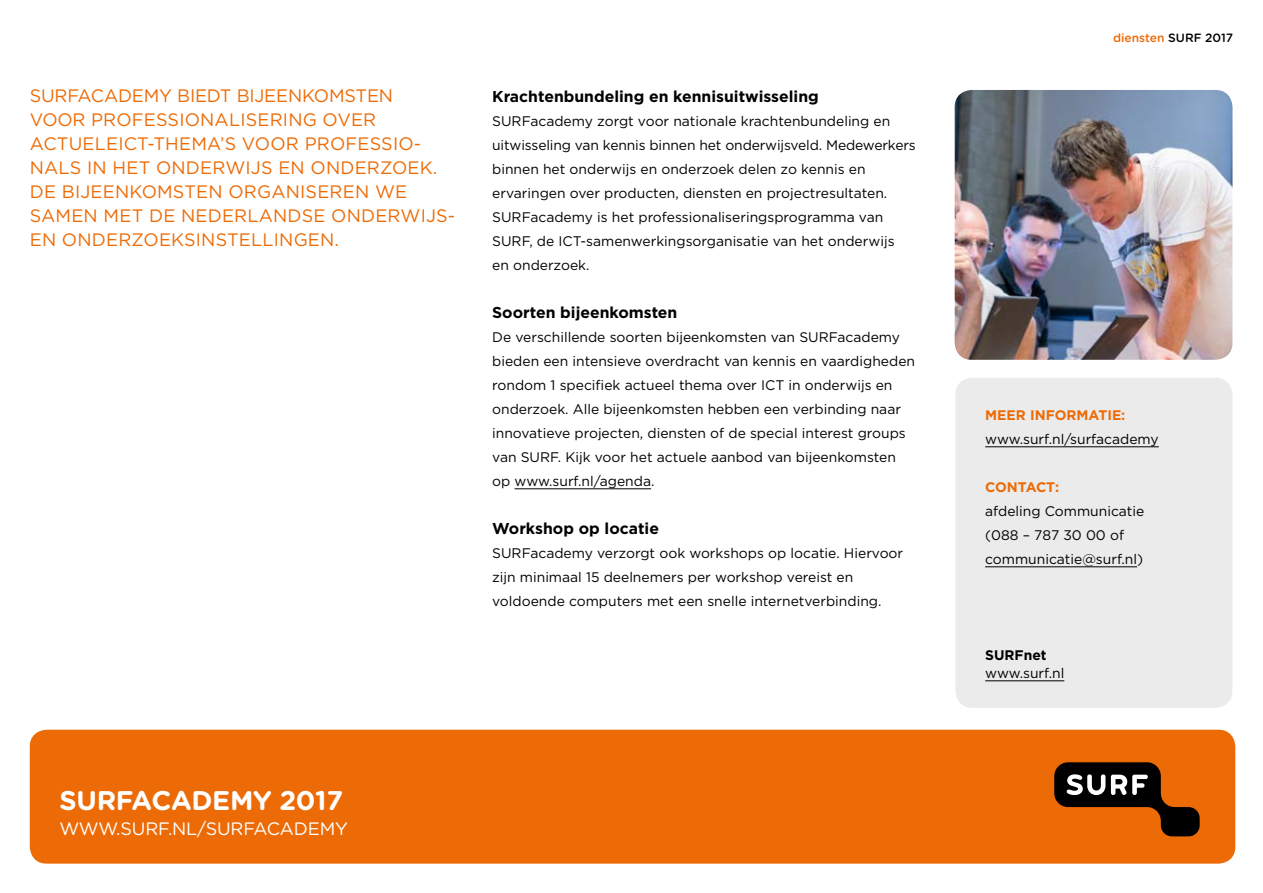
<style>
.page{position:relative;width:1263px;height:893px;background:#fff}
.page>*{position:absolute;margin:0;border:0;box-sizing:border-box;transform-origin:0 0}
.t1{font:700 27px "Gotham Rounded";letter-spacing:-.01em;color:#fff}
.t2{font:18px/24px "Gotham";letter-spacing:.01em;color:#ed6b06}
.t3{font:18px "Gotham Rounded";letter-spacing:-.01em;color:#fff}
.t4{font:700 15.75px "Gotham";color:#000}
.t5{font:13.8px/24px "Gotham";color:#000}
.t6{font:700 13.8px "Gotham";color:#ed6b06}
.t7{font:700 13.8px "Gotham";color:#000}
.t8{font:500 12px "Gotham Rounded";color:#ed6b06}
.s1{color:#000}
</style>
<div class="page">
<hr style="left:515px;top:489px;width:136px;height:1px;background:#000">
<div style="left:955px;top:378px;width:277px;height:330px;background:#ebebec;border-radius:17px"></div>
<hr style="left:985px;top:447px;width:174px;height:1px;background:#000">
<hr style="left:985px;top:567px;width:152px;height:1px;background:#000">
<hr style="left:985px;top:681px;width:79px;height:1px;background:#000">
<img style="left:955px;top:90px;width:277px;height:270px">
<div style="left:30px;top:730px;width:1205px;height:134px;background:#ed6b06;border-radius:17px"></div>
<svg style="left:1054px;top:762px;width:146px;height:74px"></svg>
<p class="t2" style="left:30px;top:83px;width:427px">SURFACADEMY BIEDT BIJEENKOMSTEN<br>VOOR PROFESSIONALISERING OVER ACTUELEICT-THEMA’S VOOR PROFESSIO-NALS IN HET ONDERWIJS EN ONDERZOEK.<br>DE BIJEENKOMSTEN ORGANISEREN WE SAMEN MET DE NEDERLANDSE ONDERWIJS-EN ONDERZOEKSINSTELLINGEN.</p>
<p class="t4" style="left:492px;top:86px;width:328px">Krachtenbundeling en kennisuitwisseling</p>
<p class="t5" style="left:492px;top:109px;width:425px">SURFacademy zorgt voor nationale krachtenbundeling en uitwisseling van kennis binnen het onderwijsveld. Medewerkers binnen het onderwijs en onderzoek delen zo kennis en ervaringen over producten, diensten en projectresultaten.<br>SURFacademy is het professionaliseringsprogramma van SURF, de ICT-samenwerkingsorganisatie van het onderwijs<br>en onderzoek.</p>
<p class="t4" style="left:492px;top:302px;width:187px">Soorten bijeenkomsten</p>
<p class="t5" style="left:492px;top:325px;width:424px">De verschillende soorten bijeenkomsten van SURFacademy bieden een intensieve overdracht van kennis en vaardigheden rondom 1 specifiek actueel thema over ICT in onderwijs en onderzoek. Alle bijeenkomsten hebben een verbinding naar innovatieve projecten, diensten of de special interest groups van SURF. Kijk voor het actuele aanbod van bijeenkomsten op www.surf.nl/agenda.</p>
<p class="t4" style="left:492px;top:518px;width:168px">Workshop op locatie</p>
<p class="t5" style="left:492px;top:541px;width:412px">SURFacademy verzorgt ook workshops op locatie. Hiervoor zijn minimaal 15 deelnemers per workshop vereist en voldoende computers met een snelle internetverbinding.</p>
<h1 class="t1" style="left:60px;top:780px;width:285px">SURFACADEMY 2017</h1>
<h2 class="t3" style="left:60px;top:817px;width:290px">WWW.SURF.NL/SURFACADEMY</h2>
<p class="t8" style="left:1113px;top:29px;width:122px">diensten <span class="s1">SURF 2017</span></p>
<p class="t6" style="left:985px;top:406px;width:142px">MEER INFORMATIE:</p>
<p class="t5" style="left:985px;top:427px;width:175px">www.surf.nl/surfacademy</p>
<p class="t6" style="left:985px;top:478px;width:75px">CONTACT:</p>
<p class="t5" style="left:985px;top:499px;width:161px">afdeling Communicatie (088 – 787 30 00 of communicatie@surf.nl)</p>
<p class="t7" style="left:985px;top:646px;width:63px">SURFnet</p>
<p class="t5" style="left:985px;top:661px;width:81px">www.surf.nl</p>
</div>
